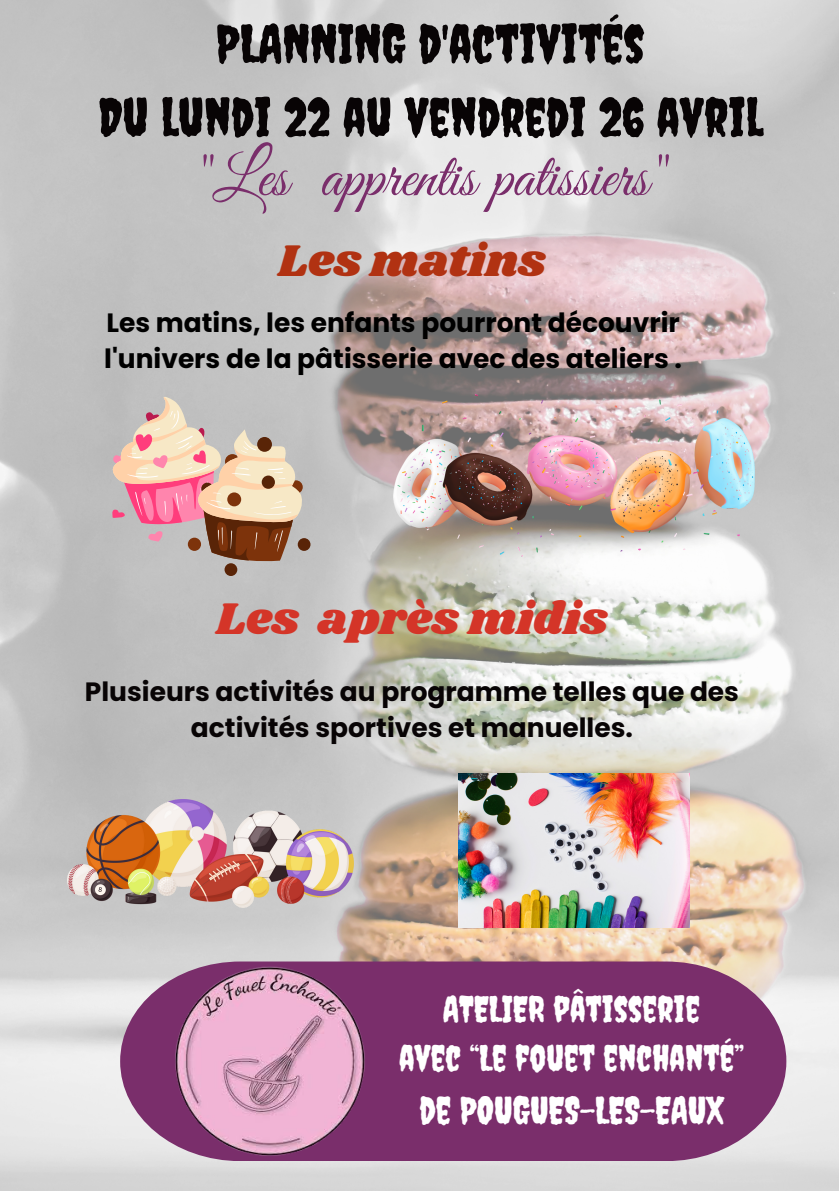
<style>
.page{position:relative;width:839px;height:1191px;background:#fff}
.page>*{position:absolute;margin:0;border:0;box-sizing:border-box;transform-origin:0 0}
.t1{font:62.2px "Great Vibes";color:#7a2e6b}
.t2{font:53.2px/73.6px "Creepster";color:#080405;text-align:center}
.t3{font:46px "Shrikhand";color:#d43528}
.t4{font:46px "Shrikhand";color:#b13212}
.t5{font:38px "Creepster";color:#fff}
.t6{font:36px/49.6px "Creepster";color:#fff;text-align:center}
.t7{font:700 26.4px/36px "Poppins";color:#000}
.t8{font:700 26.4px/36px "Poppins";color:#080405;text-align:center}
</style>
<div class="page">
<img style="left:0;top:0;width:838px;height:1191px">
<svg style="left:120px;top:962px;width:666px;height:199px;background:#854077"></svg>
<img style="left:175px;top:966px;width:190px;height:191px">
<img style="left:67px;top:799px;width:287px;height:108px">
<svg style="left:109px;top:395px;width:201px;height:181px;background:#cdb0a7"></svg>
<img style="left:393px;top:395px;width:361px;height:162px">
<img style="left:459px;top:773px;width:231px;height:155px">
<p class="t2" style="left:98px;top:6px;width:665px">PLANNING D'ACTIVITÉS<br>DU LUNDI 22 AU VENDREDI 26 AVRIL</p>
<p class="t1" style="left:193px;top:142px;width:476px">"Les apprentis patissiers"</p>
<p class="t4" style="left:278px;top:229px;width:269px">Les matins</p>
<p class="t7" style="left:104px;top:304px;width:579px">Les matins, les enfants pourront découvrir l'univers de la pâtisserie avec des ateliers .</p>
<h3 class="t3" style="left:216px;top:587px;width:393px">Les après midis</h3>
<p class="t8" style="left:85px;top:674px;width:655px">Plusieurs activités au programme telles que des activités sportives et manuelles.</p>
<p class="t6" style="left:399px;top:984px;width:346px">ATELIER PÂTISSERIE<br>AVEC “LE FOUET ENCHANTÉ”</p>
<p class="t5" style="left:419px;top:1088px;width:305px">DE POUGUES-LES-EAUX</p>
</div>
